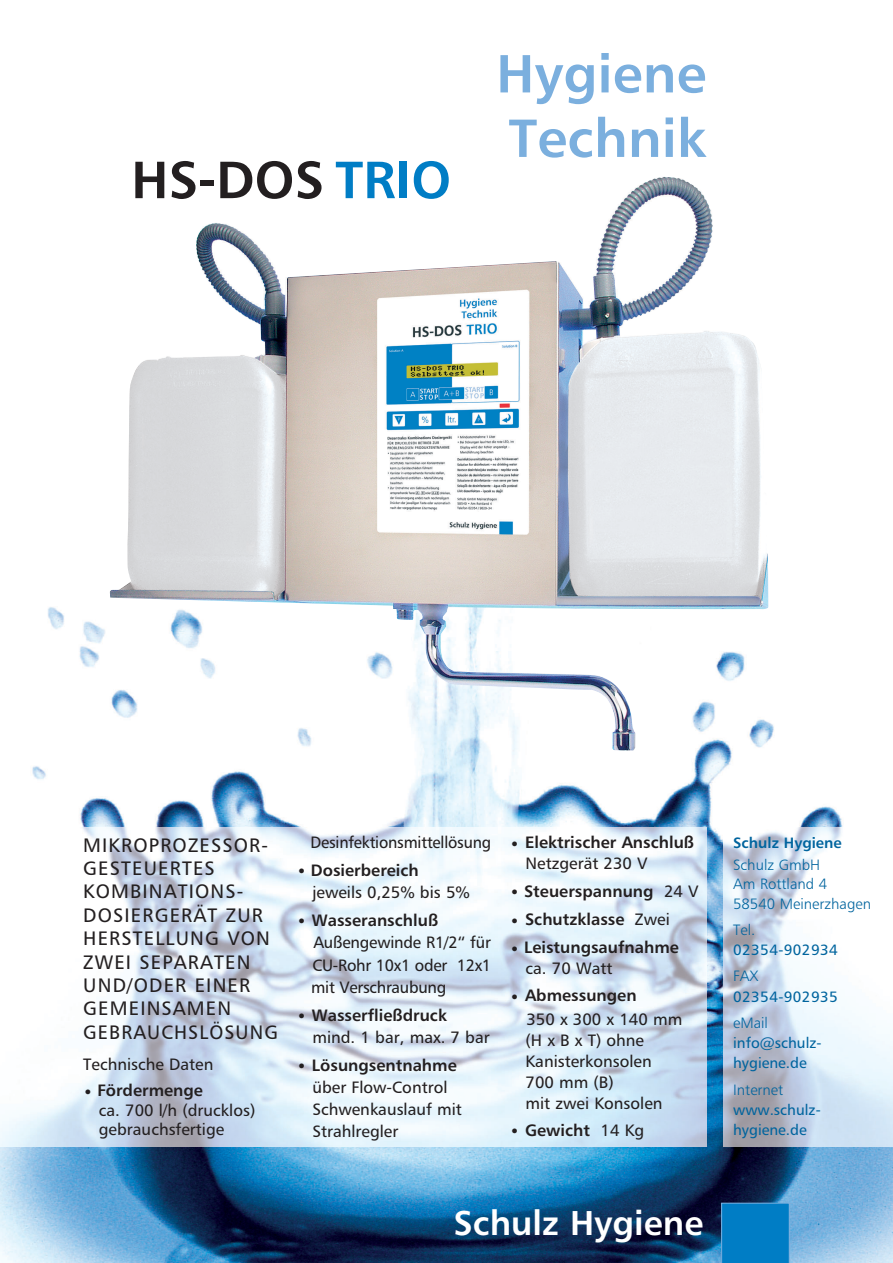
<style>
.page{position:relative;width:893px;height:1263px;background:#fff}
.page>*{position:absolute;margin:0;border:0;box-sizing:border-box;transform-origin:0 0}
.t1{font:53.7px/64.5px "Humanist 777 BT Bold B";color:#7bafde}
.t2{font:52.5px "Humanist 777 BT Bold B";color:#231f20}
.t3{font:34.5px "Humanist 777 BT Bold B";color:#fff}
.t4{font:19.5px/23.4px "Humanist 777 BT Roman B";letter-spacing:.055em;color:#231f20}
.t5{font:16.5px/20.9px "Humanist 777 BT Roman B";color:#231f20}
.t6{font:16.5px "Humanist 777 BT Bold B";color:#231f20}
.t7{font:16.5px "Humanist 777 BT Roman B";color:#231f20;scale:.96 1}
.t8{font:15px/19.5px "Humanist 777 BT Light B";color:#00649e}
.t9{font:15px/20.2px "Humanist 777 BT Roman B";color:#00649e}
.t10{font:15px "Humanist 777 BT Roman B";letter-spacing:.03em;color:#00649e}
.t11{font:15px "Humanist 777 BT Bold B";color:#00649e}
.s1{color:#007dc5}
.s2{font-family:"Humanist 777 BT Roman B"}
</style>
<div class="page">
<img style="left:0;top:585px;width:892px;height:678px">
<div style="left:721px;top:1203px;width:68px;height:60px;background:#007dc5"></div>
<img style="left:0;top:828px;width:706px;height:319px">
<img style="left:723px;top:828px;width:169px;height:319px">
<img style="left:110px;top:176px;width:658px;height:574px">
<h2 class="t2" style="left:131px;top:161px;width:321px">HS-DOS <span class="s1">TRIO</span></h2>
<h1 class="t1" style="left:496px;top:47px;width:212px">Hygiene<br>Technik</h1>
<p class="t4" style="left:83px;top:835px;width:196px">MIKROPROZESSOR-<br>GESTEUERTES<br>KOMBINATIONS-<br>DOSIERGERÄT ZUR<br>HERSTELLUNG VON<br>ZWEI SEPARATEN<br>UND/ODER EINER<br>GEMEINSAMEN<br>GEBRAUCHSLÖSUNG</p>
<p class="t5" style="left:83px;top:1056px;width:132px">Technische Daten</p>
<p class="t6" style="left:83px;top:1084px;width:121px">• Fördermenge</p>
<p class="t5" style="left:99px;top:1102px;width:158px;line-height:19.5px">ca. 700 l/h (drucklos) gebrauchsfertige</p>
<p class="t7" style="left:310px;top:836px;width:190px">Desinfektionsmittellösung</p>
<p class="t6" style="left:297px;top:864px;width:124px">• Dosierbereich</p>
<p class="t5" style="left:312px;top:884px;width:159px">jeweils 0,25% bis 5%</p>
<p class="t6" style="left:297px;top:914px;width:143px">• Wasseranschluß</p>
<p class="t5" style="left:311px;top:933px;width:181px;line-height:22.5px;text-align:justify">Außengewinde R1/2“ für CU-Rohr 10x1 oder 12x1 mit Verschraubung</p>
<p class="t6" style="left:297px;top:1009px;width:152px">• Wasserfließdruck</p>
<p class="t5" style="left:312px;top:1029px;width:179px">mind. 1 bar, max. 7 bar</p>
<p class="t6" style="left:297px;top:1059px;width:161px">• Lösungsentnahme</p>
<p class="t5" style="left:312px;top:1078px;width:151px;line-height:22px">über Flow-Control<br>Schwenkauslauf mit<br>Strahlregler</p>
<p class="t6" style="left:510px;top:837px;width:186px">• Elektrischer Anschluß</p>
<p class="t5" style="left:525px;top:855px;width:124px">Netzgerät 230 V</p>
<p class="t6" style="left:510px;top:885px;width:190px">• Steuerspannung <span class="s2">24 V</span></p>
<p class="t6" style="left:510px;top:913px;width:161px">• Schutzklasse <span class="s2">Zwei</span></p>
<p class="t6" style="left:510px;top:942px;width:170px">• Leistungsaufnahme</p>
<p class="t5" style="left:525px;top:960px;width:88px">ca. 70 Watt</p>
<p class="t6" style="left:510px;top:990px;width:128px">• Abmessungen</p>
<p class="t5" style="left:525px;top:1011px;width:158px">350 x 300 x 140 mm (H x B x T) ohne<br>Kanisterkonsolen<br>700 mm (B)<br>mit zwei Konsolen</p>
<p class="t6" style="left:510px;top:1124px;width:136px">• Gewicht <span class="s2">14 Kg</span></p>
<h3 class="t3" style="left:453px;top:1210px;width:251px">Schulz Hygiene</h3>
<p class="t11" style="left:733px;top:837px;width:110px">Schulz Hygiene</p>
<p class="t8" style="left:733px;top:856px;width:139px">Schulz GmbH<br>Am Rottland 4<br>58540 Meinerzhagen</p>
<p class="t8" style="left:733px;top:921px;width:24px">Tel.</p>
<p class="t10" style="left:733px;top:944px;width:106px">02354-902934</p>
<p class="t8" style="left:733px;top:968px;width:27px">FAX</p>
<p class="t10" style="left:733px;top:991px;width:106px">02354-902935</p>
<p class="t8" style="left:733px;top:1014px;width:36px">eMail</p>
<p class="t9" style="left:733px;top:1034px;width:90px">info@schulz&shy;hygiene.de</p>
<p class="t8" style="left:733px;top:1081px;width:52px">Internet</p>
<p class="t9" style="left:733px;top:1101px;width:89px">www.schulz&shy;hygiene.de</p>
</div>
